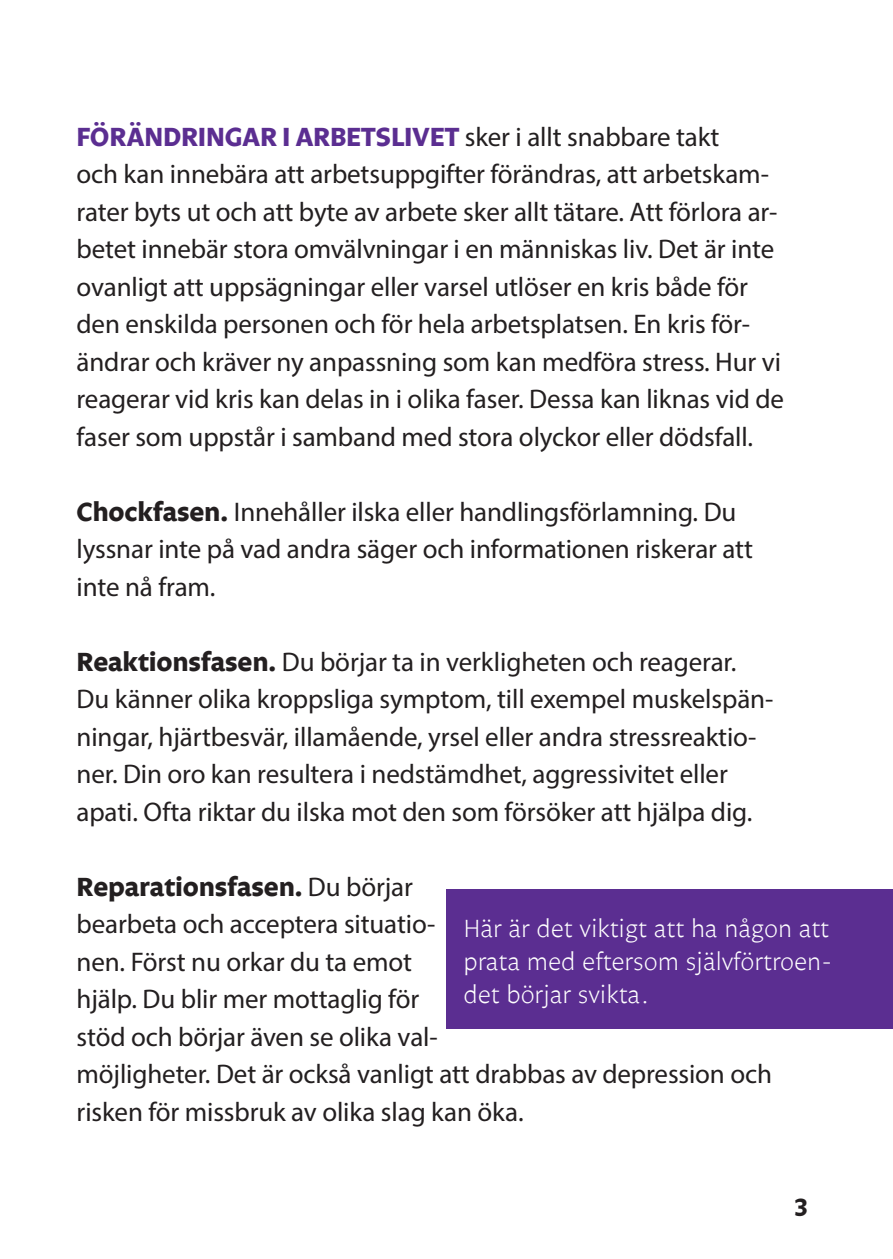
<style>
.page{position:relative;width:893px;height:1259px;background:#fff}
.page>*{position:absolute;margin:0;border:0;box-sizing:border-box;transform-origin:0 0}
.t1{font:27px/37.5px "Myriad Pro";letter-spacing:-.005em;color:#231f20}
.t2{font:700 27px "Legato";letter-spacing:-.005em;color:#5b2e91}
.t3{font:700 27px "Legato";letter-spacing:-.005em;color:#231f20}
.t4{font:300 25.5px/33px "Legato";letter-spacing:-.005em;color:#fff}
.t5{font:700 24px "Legato";color:#231f20}
.s1{font-family:"Myriad Pro";font-weight:400;color:#231f20}
.s2{font-family:"Legato";font-weight:700}
.s3{font-family:"Myriad Pro";font-weight:400}
</style>
<div class="page">
<div style="left:446px;top:889px;width:447px;height:140px;background:#5b2e91"></div>
<p class="t2" style="left:77px;top:121px;width:644px">FÖRÄNDRINGAR I ARBETSLIVET <span class="s1">sker i allt snabbare takt</span></p>
<p class="t1" style="left:77px;top:155px;width:709px">och kan innebära att arbetsuppgifter förändras, att arbetskam&shy;rater byts ut och att byte av arbete sker allt tätare. Att förlora ar&shy;betet innebär stora omvälvningar i en människas liv. Det är inte ovanligt att uppsägningar eller varsel utlöser en kris både för den enskilda personen och för hela arbetsplatsen. En kris för&shy;ändrar och kräver ny anpassning som kan medföra stress. Hur vi reagerar vid kris kan delas in i olika faser. Dessa kan liknas vid de faser som uppstår i samband med stora olyckor eller dödsfall.</p>
<p class="t1" style="left:77px;top:492px;width:678px"><span class="s2">Chockfasen.</span> Innehåller ilska eller handlingsförlamning. Du lyssnar inte på vad andra säger och informationen riskerar att inte nå fram.</p>
<p class="t1" style="left:77px;top:642px;width:698px"><span class="s2">Reaktionsfasen.</span> Du börjar ta in verkligheten och reagerar.<br>Du känner olika kroppsliga symptom, till exempel muskelspän&shy;ningar, hjärtbesvär, illamående, yrsel eller andra stressreaktio&shy;ner. Din oro kan resultera i nedstämdhet, aggressivitet eller apati. Ofta riktar du ilska mot den som försöker att hjälpa dig.</p>
<p class="t3" style="left:77px;top:871px;width:338px">Reparationsfasen. <span class="s3">Du börjar</span></p>
<p class="t1" style="left:77px;top:905px;width:697px">bearbeta och acceptera situatio-<br>nen. Först nu orkar du ta emot<br>hjälp. Du blir mer mottaglig för<br>stöd och börjar även se olika val-<br>möjligheter. Det är också vanligt att drabbas av depression och risken för missbruk av olika slag kan öka.</p>
<p class="t4" style="left:463px;top:913px;width:371px">Här är det viktigt att ha någon att prata med eftersom självförtroen&shy;det börjar svikta.</p>
<p class="t5" style="left:794px;top:1190px;width:15px">3</p>
</div>
